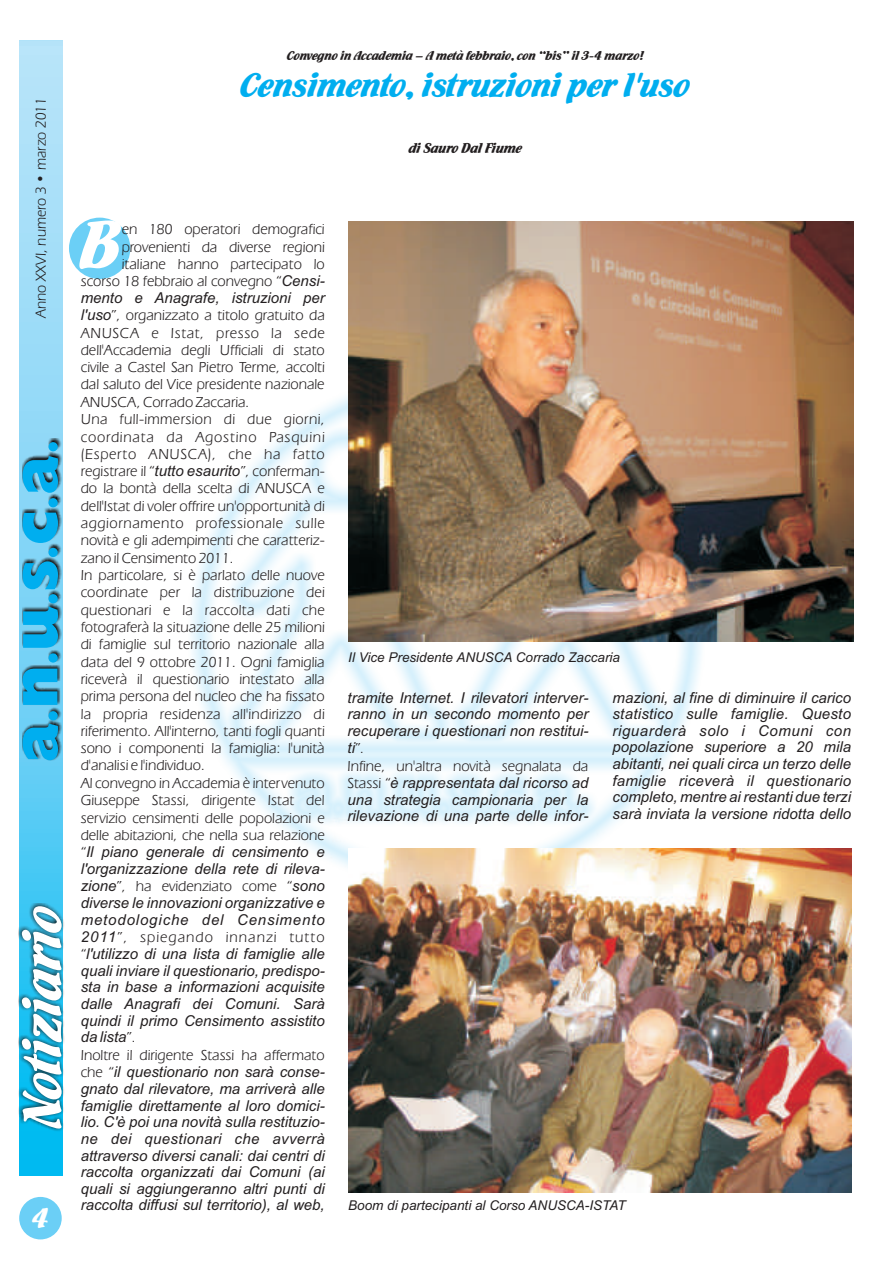
<style>
.page{position:relative;width:893px;height:1263px;background:#fff}
.page>*{position:absolute;margin:0;border:0;box-sizing:border-box;transform-origin:0 0}
.t1{font:72px "Flamenco D";color:#fff}
.t2{font:57.6px "Flamenco D";color:#fff}
.t3{font:36px "Flamenco D";color:#00aeef}
.t4{font:30px "Flamenco D";color:#fff}
.t5{font:15px/17.2px "Eras IT Cby BT";color:#231f20;text-align:right}
.t6{font:italic 15px/16.6px "Arial";color:#231f20;text-align:justify}
.t7{font:15px "Eras IT Cby BT";letter-spacing:.07em;color:#231f20}
.t8{font:15px "Flamenco D";color:#231f20}
.t9{font:italic 13.5px "Arial";color:#231f20}
.t10{font:13.5px "Flamenco D";color:#231f20}
.s1{font-family:"Arial";font-style:italic}
.s2{font-family:"Eras IT Cby BT";font-style:normal}
</style>
<div class="page">
<div style="left:69px;top:218px;width:61px;height:61px;background:#6bcff6;border-radius:50%"></div>
<img style="left:191px;top:373px;width:514px;height:494px">
<svg style="left:19px;top:41px;width:44px;height:1134px;background:#83d6f6"></svg>
<div style="left:19px;top:1197px;width:43px;height:42px;background:#6bcff6;border-radius:50%"></div>
<img style="left:19px;top:903px;width:46px;height:228px">
<img style="left:23px;top:438px;width:39px;height:322px">
<div style="left:48px;top:711px;width:10px;height:9px;background:#00aeef;border-radius:50%"></div>
<svg style="left:23px;top:668px;width:34px;height:37px"></svg>
<svg style="left:48px;top:653px;width:10px;height:10px"></svg>
<svg style="left:23px;top:606px;width:35px;height:42px"></svg>
<div style="left:48px;top:594px;width:10px;height:9px;background:#00aeef;border-radius:50%"></div>
<svg style="left:23px;top:561px;width:35px;height:28px"></svg>
<div style="left:48px;top:548px;width:10px;height:9px;background:#00aeef;border-radius:50%"></div>
<svg style="left:23px;top:513px;width:35px;height:30px"></svg>
<div style="left:48px;top:498px;width:10px;height:9px;background:#00aeef;border-radius:50%"></div>
<div style="left:48px;top:442px;width:10px;height:9px;background:#00aeef;border-radius:50%"></div>
<svg style="left:23px;top:723px;width:35px;height:37px"></svg>
<svg style="left:23px;top:456px;width:35px;height:37px"></svg>
<img style="left:349px;top:221px;width:504px;height:420px">
<img style="left:348px;top:849px;width:503px;height:343px">
<p class="t5" style="left:33px;top:318px;width:222px;rotate:-90deg">Anno XXVI, numero 3 • marzo 2011</p>
<h2 class="t2" style="left:14px;top:1127px;width:225px;rotate:-90deg">Notiziario</h2>
<h3 class="t4" style="left:32px;top:1203px;width:19px">4</h3>
<p class="t10" style="left:287px;top:49px;width:359px">Convegno in Accademia – A metà febbraio, con “bis” il 3-4 marzo!</p>
<h3 class="t3" style="left:241px;top:67px;width:451px">Censimento, istruzioni per l'uso</h3>
<p class="t8" style="left:409px;top:141px;width:115px">di Sauro Dal Fiume</p>
<h1 class="t1" style="left:81px;top:210px;width:42px">B</h1>
<p class="t5" style="left:81px;top:222px;width:245px">en 180 operatori demografici provenienti da diverse regioni italiane hanno partecipato lo scorso 18 febbraio al convegno “<span class="s1">Censi-</span></p>
<p class="t6" style="left:81px;top:291px;width:245px">mento e Anagrafe, istruzioni per</p>
<p class="t5" style="left:81px;top:308px;width:246px;text-align:left"><span class="s1">l'uso</span>”, organizzato a titolo gratuito da ANUSCA e Istat, presso la sede dell'Accademia degli Ufficiali di stato civile a Castel San Pietro Terme, accolti dal saluto del Vice presidente nazionale ANUSCA, Corrado Zaccaria.<br>Una full-immersion di due giorni, coordinata da Agostino Pasquini (Esperto ANUSCA), che ha fatto registrare il “<span class="s1">tutto esaurito</span>”, conferman&shy;do la bontà della scelta di ANUSCA e dell'Istat di voler offrire un'opportunità di aggiornamento professionale sulle novità e gli adempimenti che caratteriz&shy;zano il Censimento 2011.<br>In particolare, si è parlato delle nuove coordinate per la distribuzione dei questionari e la raccolta dati che fotograferà la situazione delle 25 milioni di famiglie sul territorio nazionale alla data del 9 ottobre 2011. Ogni famiglia riceverà il questionario intestato alla prima persona del nucleo che ha fissato la propria residenza all'indirizzo di riferimento. All'interno, tanti fogli quanti sono i componenti la famiglia: l'unità d'analisi e l'individuo.<br>Al convegno in Accademia è intervenuto Giuseppe Stassi, dirigente Istat del servizio censimenti delle popolazioni e delle abitazioni, che nella sua relazione</p>
<p class="t6" style="left:81px;top:845px;width:245px"><span class="s2">“</span>Il piano generale di censimento e l'organizzazione della rete di rileva-</p>
<p class="t5" style="left:81px;top:878px;width:245px"><span class="s1">zione</span>”, ha evidenziato come “<span class="s1">sono</span></p>
<p class="t6" style="left:81px;top:896px;width:245px">diverse le innovazioni organizzative e metodologiche del Censimento</p>
<p class="t7" style="left:81px;top:930px;width:245px"><span class="s1">2011</span>”, spiegando innanzi tutto</p>
<p class="t6" style="left:81px;top:946px;width:245px"><span class="s2">“</span>l'utilizzo di una lista di famiglie alle quali inviare il questionario, predispo&shy;sta in base a informazioni acquisite dalle Anagrafi dei Comuni. Sarà quindi il primo Censimento assistito da lista<span class="s2">”.</span></p>
<p class="t5" style="left:81px;top:1047px;width:245px">Inoltre il dirigente Stassi ha affermato</p>
<p class="t6" style="left:81px;top:1065px;width:246px"><span class="s2">che “</span>il questionario non sarà conse&shy;gnato dal rilevatore, ma arriverà alle famiglie direttamente al loro domici&shy;lio. C'è poi una novità sulla restituzio&shy;ne dei questionari che avverrà attraverso diversi canali: dai centri di raccolta organizzati dai Comuni (ai quali si aggiungeranno altri punti di raccolta diffusi sul territorio), al web,</p>
<p class="t9" style="left:348px;top:652px;width:273px">Il Vice Presidente ANUSCA Corrado Zaccaria</p>
<p class="t6" style="left:347px;top:691px;width:242px">tramite Internet. I rilevatori interver&shy;ranno in un secondo momento per recuperare i questionari non restitui&shy;ti<span class="s2">”.</span></p>
<p class="t5" style="left:347px;top:758px;width:242px">Infine, un'altra novità segnalata da</p>
<p class="t6" style="left:347px;top:775px;width:242px"><span class="s2">Stassi “</span>è rappresentata dal ricorso ad una strategia campionaria per la rilevazione di una parte delle infor-</p>
<p class="t6" style="left:612px;top:690px;width:240px">mazioni, al fine di diminuire il carico statistico sulle famiglie. Questo riguarderà solo i Comuni con popolazione superiore a 20 mila abitanti, nei quali circa un terzo delle famiglie riceverà il questionario completo, mentre ai restanti due terzi sarà inviata la versione ridotta dello</p>
<p class="t9" style="left:348px;top:1200px;width:279px">Boom di partecipanti al Corso ANUSCA-ISTAT</p>
</div>
